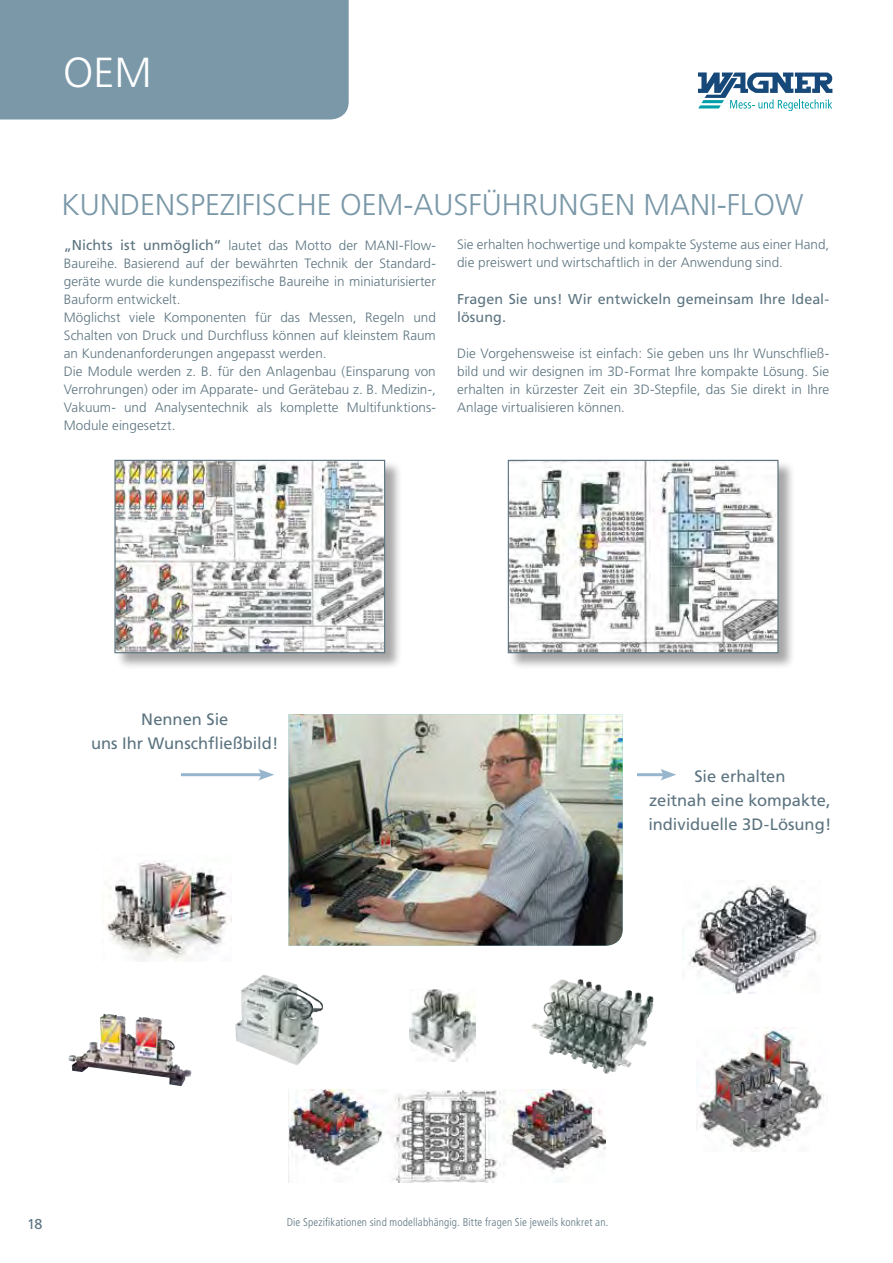
<style>
.page{position:relative;width:893px;height:1263px;background:#fff}
.page>*{position:absolute;margin:0;border:0;box-sizing:border-box;transform-origin:0 0}
.t1{font:300 42px "Frutiger";color:#fff}
.t2{font:300 30px "Frutiger";color:#7a98a8}
.t3{font:16.5px/24px "Frutiger";color:#5c7480;text-align:center}
.t4{font:14.25px/18px "Frutiger";letter-spacing:.005em;color:#5c7480}
.t5{font:300 13.5px/18px "Frutiger";color:#5c7480}
.t6{font:300 condensed 11.25px "Frutiger";letter-spacing:.01em;color:#5c7480}
.s1{font-weight:400;font-size:14.25px}
</style>
<div class="page">
<img style="left:289px;top:714px;width:334px;height:232px">
<div style="left:0;top:0;width:349px;height:119px;background:#7a98a8"></div>
<svg style="left:698px;top:72px;width:134px;height:39px"></svg>
<img style="left:235px;top:975px;width:88px;height:91px">
<img style="left:106px;top:861px;width:125px;height:100px">
<img style="left:682px;top:880px;width:136px;height:114px">
<img style="left:531px;top:979px;width:49px;height:51px">
<img style="left:410px;top:989px;width:65px;height:73px">
<img style="left:69px;top:1014px;width:123px;height:72px">
<img style="left:289px;top:1090px;width:316px;height:92px">
<img style="left:696px;top:1027px;width:128px;height:125px">
<div style="left:115px;top:461px;width:287px;height:210px;background:#000;opacity:.35"></div>
<img style="left:116px;top:462px;width:267px;height:189px">
<div style="left:114px;top:460px;width:271px;height:193px;border:1px solid #5c7480"></div>
<div style="left:509px;top:461px;width:287px;height:210px;background:#000;opacity:.35"></div>
<img style="left:510px;top:462px;width:266px;height:189px">
<div style="left:508px;top:460px;width:270px;height:193px;border:1px solid #5c7480"></div>
<hr style="left:181px;top:773px;width:83px;height:3px;background:#97b6cd">
<svg style="left:258px;top:769px;width:16px;height:11px"></svg>
<hr style="left:637px;top:773px;width:29px;height:3px;background:#97b6cd">
<svg style="left:660px;top:769px;width:16px;height:11px"></svg>
<h1 class="t1" style="left:63px;top:48px;width:90px">OEM</h1>
<h2 class="t2" style="left:62px;top:188px;width:743px">KUNDENSPEZIFISCHE OEM-AUSFÜHRUNGEN MANI-FLOW</h2>
<p class="t5" style="left:64px;top:236px;width:374px"><span class="s1">„Nichts ist unmöglich“</span> lautet das Motto der MANI-Flow-Baureihe. Basierend auf der bewährten Technik der Standard&shy;geräte wurde die kundenspezifische Baureihe in miniaturisierter Bauform entwickelt.<br>Möglichst viele Komponenten für das Messen, Regeln und Schalten von Druck und Durchfluss können auf kleinstem Raum an Kundenanforderungen angepasst werden.<br>Die Module werden z. B. für den Anlagenbau (Einsparung von Verrohrungen) oder im Apparate- und Gerätebau z. B. Medizin-, Vakuum- und Analysentechnik als komplette Multifunktions-Module eingesetzt.</p>
<p class="t5" style="left:457px;top:236px;width:374px">Sie erhalten hochwertige und kompakte Systeme aus einer Hand, die preiswert und wirtschaftlich in der Anwendung sind.</p>
<p class="t4" style="left:457px;top:289px;width:374px">Fragen Sie uns! Wir entwickeln gemeinsam Ihre Ideal&shy;lösung.</p>
<p class="t5" style="left:457px;top:344px;width:374px;text-align:justify">Die Vorgehensweise ist einfach: Sie geben uns Ihr Wunschfließ&shy;bild und wir designen im 3D-Format Ihre kompakte Lösung. Sie erhalten in kürzester Zeit ein 3D-Stepfile, das Sie direkt in Ihre Anlage virtualisieren können.</p>
<p class="t3" style="left:91px;top:707px;width:189px">Nennen Sie<br>uns Ihr Wunschfließbild!</p>
<p class="t3" style="left:648px;top:764px;width:185px">Sie erhalten<br>zeitnah eine kompakte, individuelle 3D-Lösung!</p>
<p class="t4" style="left:27px;top:1214px;width:17px">18</p>
<p class="t6" style="left:287px;top:1216px;width:323px">Die Spezifikationen sind modellabhängig. Bitte fragen Sie jeweils konkret an.</p>
</div>
